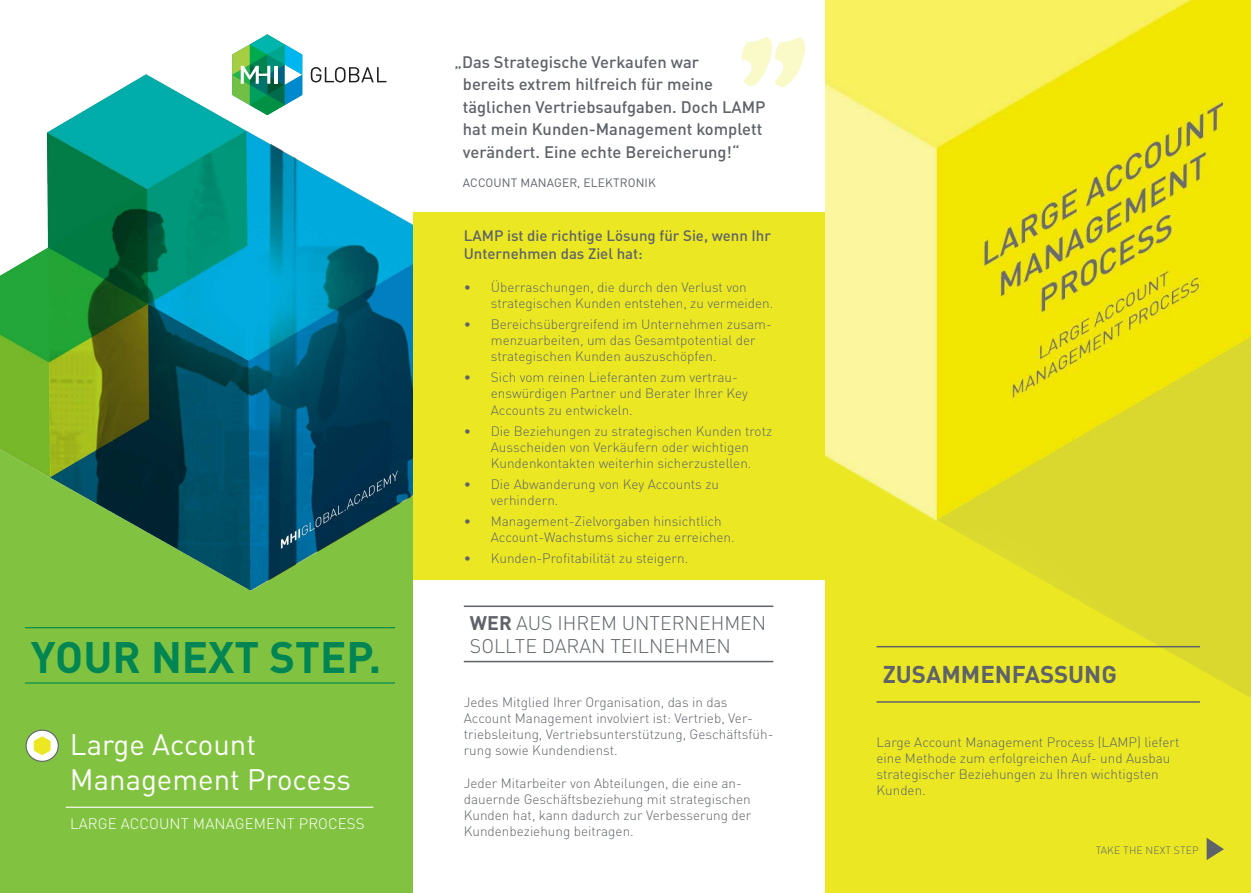
<style>
.page{position:relative;width:1251px;height:893px;background:#fff}
.page>*{position:absolute;margin:0;border:0;box-sizing:border-box;transform-origin:0 0}
.t1{font:700 43.5px "DIN";color:#008553}
.t2{font:29.25px/35.1px "DINOT";color:#fff}
.t3{font:700 24px "DINOT";color:#5f6369}
.t4{font:300 19.5px/23.4px "DINOT";color:#5f6369}
.t5{font:500 16.5px/22.5px "DINOT";color:#5f6369}
.t6{font:500 15px/18px "DINOT";color:#5f6369}
.t7{font:300 15px "DINOT";letter-spacing:.01em;color:#fff}
.t8{font:300 13.5px/16.2px "DINOT";color:#5f6369}
.t9{font:12px "DINOT";letter-spacing:.01em;color:#5f6369}
.t10{font:300 10.5px "DINOT";letter-spacing:.01em;color:#5f6369}
.s1{font-weight:700}
</style>
<div class="page">
<img style="left:0;top:54px;width:412px;height:839px">
<hr style="left:25px;top:627px;width:370px;height:1px;background:#008553">
<hr style="left:25px;top:682px;width:370px;height:1px;background:#008553">
<hr style="left:66px;top:807px;width:307px;height:1px;background:#fff">
<svg style="left:311px;top:67px;width:75px;height:15px"></svg>
<svg style="left:232px;top:34px;width:70px;height:81px"></svg>
<hr style="left:274px;top:66px;width:3px;height:18px;background:#fff">
<svg style="left:25px;top:729px;width:34px;height:33px"></svg>
<svg style="left:742px;top:37px;width:63px;height:50px"></svg>
<div style="left:412px;top:213px;width:413px;height:367px;background:#ebe823"></div>
<hr style="left:463px;top:605px;width:310px;height:2px;background:#5f6369">
<hr style="left:463px;top:661px;width:310px;height:1px;background:#5f6369">
<img style="left:825px;top:0;width:425px;height:893px">
<hr style="left:876px;top:646px;width:323px;height:1px;background:#5f6369">
<hr style="left:876px;top:701px;width:323px;height:2px;background:#5f6369">
<svg style="left:1206px;top:838px;width:17px;height:22px"></svg>
<p class="t1" style="left:31px;top:629px;width:352px">YOUR NEXT STEP.</p>
<p class="t2" style="left:70px;top:726px;width:282px">Large Account<br>Management Process</p>
<p class="t7" style="left:70px;top:815px;width:296px">LARGE ACCOUNT MANAGEMENT PROCESS</p>
<p class="t5" style="left:463px;top:50px;width:304px;text-indent:-8px">„Das Strategische Verkaufen war<br>bereits extrem hilfreich für meine täglichen Vertriebsaufgaben. Doch LAMP hat mein Kunden-Management komplett verändert. Eine echte Bereicherung!“</p>
<p class="t9" style="left:463px;top:175px;width:194px">ACCOUNT MANAGER, ELEKTRONIK</p>
<p class="t6" style="left:463px;top:226px;width:309px">LAMP ist die richtige Lösung für Sie, wenn Ihr<br>Unternehmen das Ziel hat:</p>
<p class="t8" style="left:490px;top:278px;width:284px;text-indent:-27px">• Überraschungen, die durch den Verlust von strategischen Kunden entstehen, zu vermeiden.</p>
<p class="t8" style="left:490px;top:316px;width:282px;text-indent:-27px">• Bereichsübergreifend im Unternehmen zusam&shy;menzuarbeiten, um das Gesamtpotential der strategischen Kunden auszuschöpfen.</p>
<p class="t8" style="left:490px;top:369px;width:258px;text-indent:-27px">• Sich vom reinen Lieferanten zum vertrau&shy;enswürdigen Partner und Berater Ihrer Key<br>Accounts zu entwickeln.</p>
<p class="t8" style="left:463px;top:423px;width:310px;text-align:center">• Die Beziehungen zu strategischen Kunden trotz<br>Ausscheiden von Verkäufern oder wichtigen<br>Kundenkontakten weiterhin sicherzustellen.</p>
<p class="t8" style="left:490px;top:476px;width:230px;text-indent:-27px">• Die Abwanderung von Key Accounts zu verhindern.</p>
<p class="t8" style="left:490px;top:513px;width:245px;text-indent:-27px">• Management-Zielvorgaben hinsichtlich<br>Account-Wachstums sicher zu erreichen.</p>
<p class="t8" style="left:463px;top:550px;width:226px">• Kunden-Profitabilität zu steigern.</p>
<p class="t4" style="left:470px;top:611px;width:298px"><span class="s1">WER</span> AUS IHREM UNTERNEHMEN<br>SOLLTE DARAN TEILNEHMEN</p>
<p class="t8" style="left:463px;top:694px;width:311px">Jedes Mitglied Ihrer Organisation, das in das Account Management involviert ist: Vertrieb, Ver&shy;triebsleitung, Vertriebsunterstützung, Geschäftsfüh&shy;rung sowie Kundendienst.</p>
<p class="t8" style="left:463px;top:775px;width:289px">Jeder Mitarbeiter von Abteilungen, die eine an&shy;dauernde Geschäftsbeziehung mit strategischen Kunden hat, kann dadurch zur Verbesserung der Kundenbeziehung beitragen.</p>
<p class="t3" style="left:882px;top:659px;width:236px">ZUSAMMENFASSUNG</p>
<p class="t8" style="left:876px;top:733px;width:304px">Large Account Management Process (LAMP) liefert eine Methode zum erfolgreichen Auf- und Ausbau strategischer Beziehungen zu Ihren wichtigsten Kunden.</p>
<p class="t10" style="left:1095px;top:844px;width:105px">TAKE THE NEXT STEP</p>
</div>
